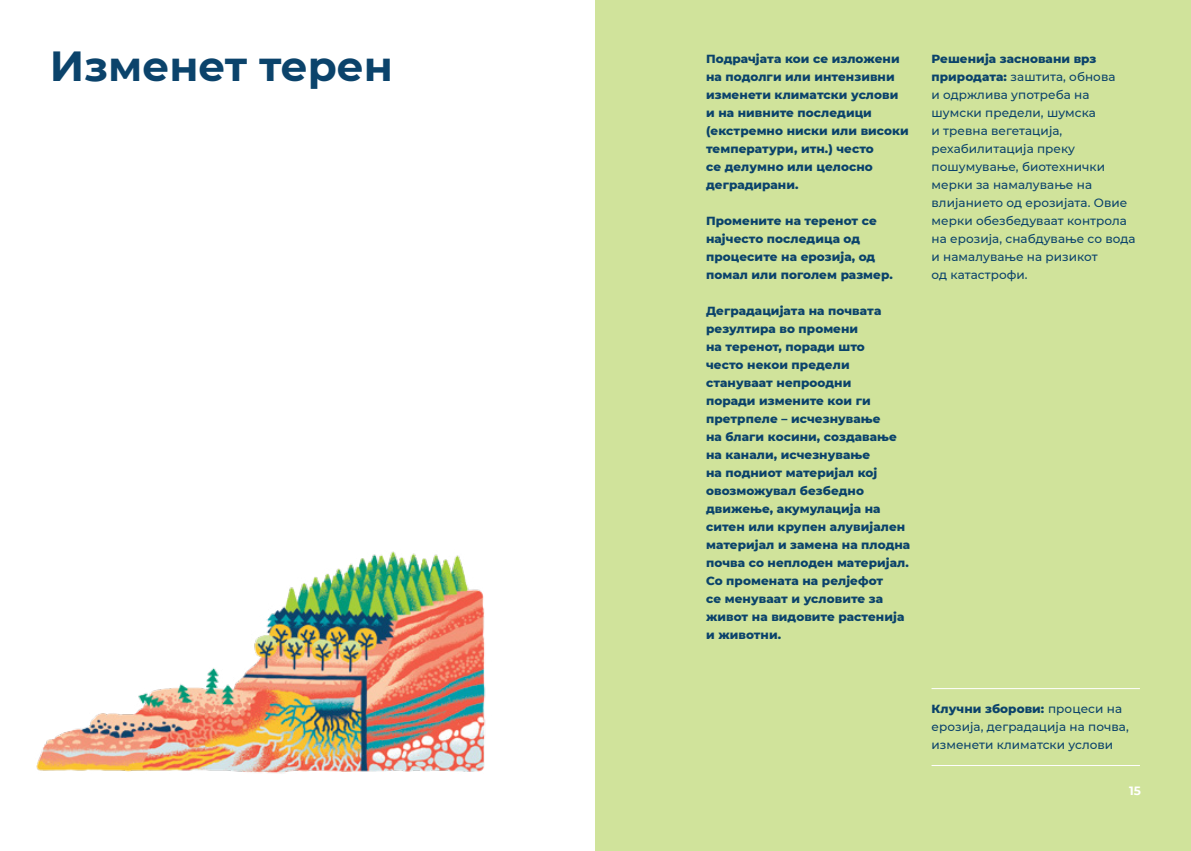
<style>
.page{position:relative;width:1191px;height:851px;background:#fff}
.page>*{position:absolute;margin:0;border:0;box-sizing:border-box;transform-origin:0 0}
.t1{font:700 42px "Montserrat";color:#0b436b}
.t2{font:800 12px/18px "Montserrat";letter-spacing:.005em;color:#0b436b}
.t3{font:500 12px/18px "Montserrat";letter-spacing:.005em;color:#0b436b}
.t4{font:700 12px "Montserrat";color:#fff}
.s1{font-weight:800}
</style>
<div class="page">
<img style="left:36px;top:551px;width:450px;height:222px">
<div style="left:595px;top:0;width:596px;height:850px;background:#d0e39b"></div>
<hr style="left:931px;top:688px;width:209px;height:1px;background:#fff">
<hr style="left:931px;top:765px;width:209px;height:1px;background:#fff">
<h1 class="t1" style="left:50px;top:40px;width:344px">Изменет терен</h1>
<p class="t2" style="left:706px;top:49px;width:204px">Подрачјата кои се изложени на подолги или интензивни изменети климатски услови и на нивните последици (екстремно ниски или високи температури, итн.) често<br>се делумно или целосно деградирани.</p>
<p class="t2" style="left:706px;top:211px;width:188px">Промените на теренот се најчесто последица од процесите на ерозија, од помал или поголем размер.</p>
<p class="t2" style="left:706px;top:301px;width:206px">Деградацијата на почвата резултира во промени<br>на теренот, поради што<br>често некои предели стануваат непроодни<br>поради измените кои ги претрпеле – исчезнување<br>на благи косини, создавање на канали, исчезнување<br>на подниот материјал кој овозможувал безбедно движење, акумулација на ситен или крупен алувијален материјал и замена на плодна почва со неплоден материјал.<br>Со промената на релјефот<br>се менуваат и условите за живот на видовите растенија и животни.</p>
<p class="t3" style="left:931px;top:49px;width:206px"><span class="s1">Решенија засновани врз природата:</span> заштита, обнова<br>и одржлива употреба на шумски предели, шумска<br>и тревна вегетација, рехабилитација преку пошумување, биотехнички мерки за намалување на влијанието од ерозијата. Овие мерки обезбедуваат контрола на ерозија, снабдување со вода и намалување на ризикот<br>од катастрофи.</p>
<p class="t3" style="left:931px;top:699px;width:199px"><span class="s1">Клучни зборови:</span> процеси на ерозија, деградација на почва, изменети климатски услови</p>
<p class="t4" style="left:1129px;top:782px;width:13px">15</p>
</div>
